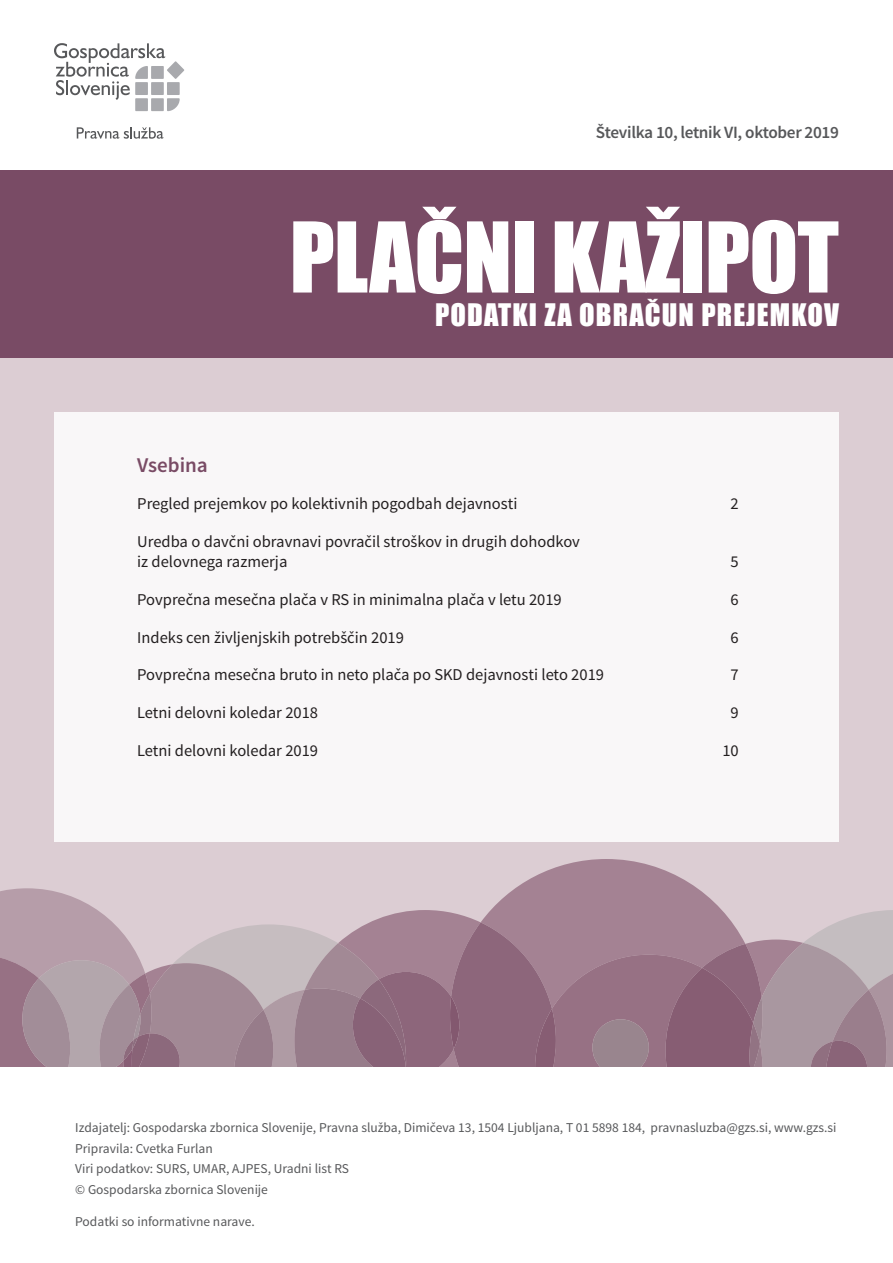
<style>
.page{position:relative;width:893px;height:1263px;background:#fff}
.page>*{position:absolute;margin:0;border:0;box-sizing:border-box;transform-origin:0 0}
.t1{font:90px "Impact";letter-spacing:-.01em;color:#fff}
.t2{font:28.5px "Impact";letter-spacing:.04em;color:#fff}
.t3{font:600 21px "Source Sans Pro";color:#794b65}
.t4{font:600 17.25px "Source Sans Pro";letter-spacing:-.02em;color:#57585a}
.t5{font:16.5px/19.8px "Source Sans Pro";color:#231f20}
.t6{font:13.5px/20.4px "Source Sans Pro";color:#57585a}
</style>
<div class="page">
<div style="left:0;top:171px;width:893px;height:896px;background:#dccdd3"></div>
<div style="left:0;top:171px;width:893px;height:187px;background:#794b65"></div>
<div style="left:151px;top:98px;width:13px;height:13px;background:#a8a9ad"></div>
<svg style="left:167px;top:98px;width:13px;height:13px"></svg>
<div style="left:135px;top:98px;width:13px;height:13px;background:#a8a9ad"></div>
<svg style="left:167px;top:61px;width:17px;height:18px"></svg>
<div style="left:167px;top:82px;width:13px;height:13px;background:#a8a9ad"></div>
<svg style="left:54px;top:43px;width:111px;height:57px"></svg>
<svg style="left:77px;top:127px;width:86px;height:12px"></svg>
<div style="left:54px;top:412px;width:785px;height:430px;background:#f9f7f8"></div>
<svg style="left:0;top:859px;width:893px;height:208px"></svg>
<p class="t4" style="left:596px;top:122px;width:245px">Številka 10, letnik VI, oktober 2019</p>
<h1 class="t1" style="left:290px;top:187px;width:551px">PLAČNI KAŽIPOT</h1>
<h2 class="t2" style="left:435px;top:292px;width:405px">PODATKI ZA OBRAČUN PREJEMKOV</h2>
<p class="t3" style="left:137px;top:451px;width:72px">Vsebina</p>
<p class="t5" style="left:137px;top:494px;width:382px">Pregled prejemkov po kolektivnih pogodbah dejavnosti</p>
<p class="t5" style="left:731px;top:494px;width:10px">2</p>
<p class="t5" style="left:137px;top:532px;width:444px">Uredba o davčni obravnavi povračil stroškov in drugih dohodkov iz delovnega razmerja</p>
<p class="t5" style="left:731px;top:552px;width:10px">5</p>
<p class="t5" style="left:137px;top:590px;width:426px">Povprečna mesečna plača v RS in minimalna plača v letu 2019</p>
<p class="t5" style="left:731px;top:590px;width:10px">6</p>
<p class="t5" style="left:137px;top:627px;width:268px">Indeks cen življenjskih potrebščin 2019</p>
<p class="t5" style="left:731px;top:627px;width:10px">6</p>
<p class="t5" style="left:137px;top:665px;width:468px">Povprečna mesečna bruto in neto plača po SKD dejavnosti leto 2019</p>
<p class="t5" style="left:731px;top:665px;width:10px">7</p>
<p class="t5" style="left:137px;top:703px;width:182px">Letni delovni koledar 2018</p>
<p class="t5" style="left:731px;top:703px;width:10px">9</p>
<p class="t5" style="left:137px;top:741px;width:182px">Letni delovni koledar 2019</p>
<p class="t5" style="left:722px;top:741px;width:18px">10</p>
<p class="t6" style="left:75px;top:1118px;width:763px">Izdajatelj: Gospodarska zbornica Slovenije, Pravna služba, Dimičeva 13, 1504 Ljubljana, T 01 5898 184, pravnasluzba@gzs.si, www.gzs.si Pripravila: Cvetka Furlan<br>Viri podatkov: SURS, UMAR, AJPES, Uradni list RS<br>© Gospodarska zbornica Slovenije</p>
<p class="t6" style="left:75px;top:1212px;width:181px">Podatki so informativne narave.</p>
</div>
